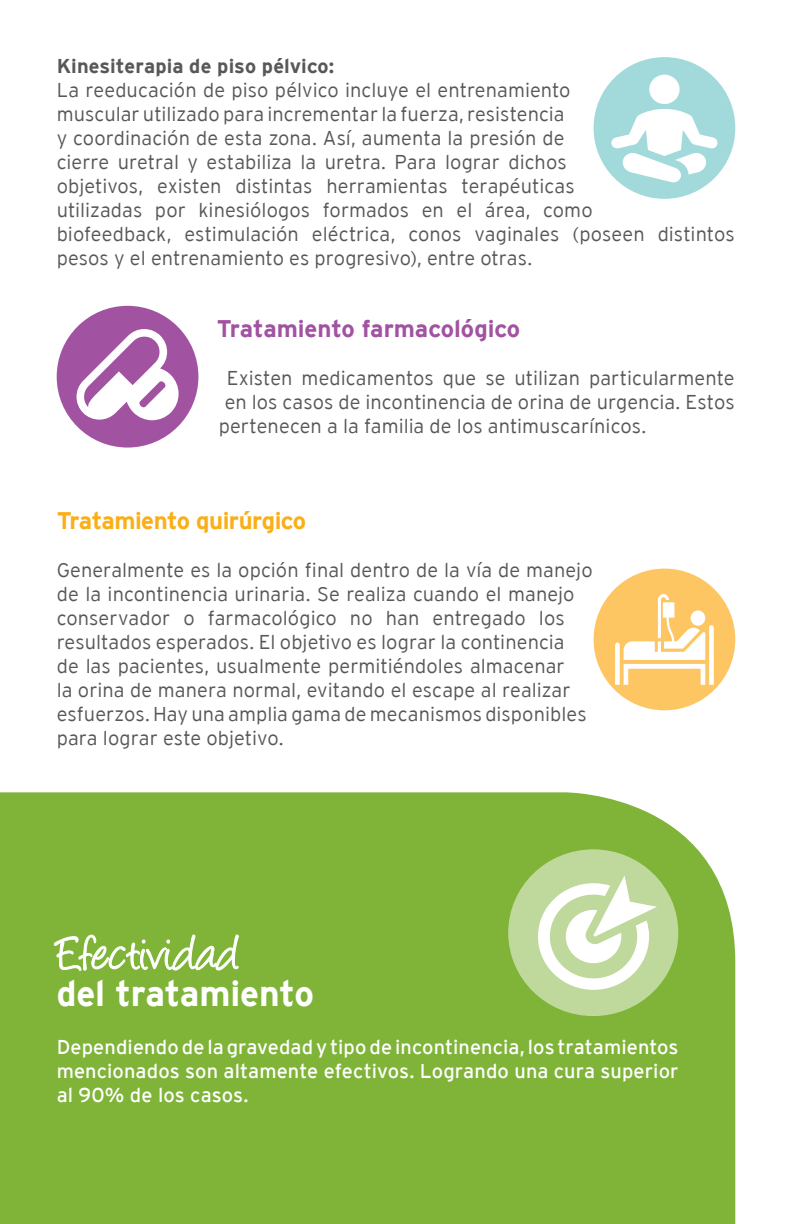
<style>
.page{position:relative;width:792px;height:1224px;background:#fff}
.page>*{position:absolute;margin:0;border:0;box-sizing:border-box;transform-origin:0 0}
.t1{font:56px "Angelina";color:#fff}
.t2{font:700 36px "Interstate";letter-spacing:-.005em;color:#fff}
.t3{font:700 24px "Interstate";letter-spacing:-.005em;color:#a153a1}
.t4{font:700 24px "Interstate";letter-spacing:-.025em;color:#faaf18}
.t5{font:300 20px/24px "Interstate";color:#57585a}
.t6{font:20px/24px "Interstate Bold Compressed";letter-spacing:.005em;color:#fff;text-align:justify}
.t7{font:700 20px "Interstate";color:#57585a}
</style>
<div class="page">
<hr style="left:791px;top:889px;width:1px;height:335px;background:#009590">
<div style="left:57px;top:306px;width:141px;height:142px;background:#a153a1;border-radius:50%"></div>
<svg style="left:77px;top:329px;width:102px;height:91px"></svg>
<div style="left:594px;top:57px;width:141px;height:142px;background:#a2dadb;border-radius:50%"></div>
<div style="left:594px;top:569px;width:141px;height:141px;background:#fec563;border-radius:50%"></div>
<div style="left:0;top:792px;width:735px;height:432px;background:#7fb438"></div>
<svg style="left:53px;top:934px;width:186px;height:38px;background:#95c15b"></svg>
<div style="left:508px;top:849px;width:170px;height:167px;background:#bed99b;border-radius:50%"></div>
<svg style="left:611px;top:75px;width:107px;height:108px"></svg>
<svg style="left:615px;top:594px;width:99px;height:91px"></svg>
<svg style="left:538px;top:876px;width:119px;height:114px"></svg>
<p class="t7" style="left:57px;top:54px;width:279px">Kinesiterapia de piso pélvico:</p>
<p class="t5" style="left:57px;top:77px;width:680px">La reeducación de piso pélvico incluye el entrenamiento<br>muscular utilizado para incrementar la fuerza, resistencia<br>y coordinación de esta zona. Así, aumenta la presión de<br>cierre uretral y estabiliza la uretra. Para lograr dichos<br>objetivos, existen distintas herramientas terapéuticas<br>utilizadas por kinesiólogos formados en el área, como<br>biofeedback, estimulación eléctrica, conos vaginales (poseen distintos pesos y el entrenamiento es progresivo), entre otras.</p>
<p class="t3" style="left:217px;top:315px;width:305px">Tratamiento farmacológico</p>
<p class="t5" style="left:227px;top:365px;width:510px">Existen medicamentos que se utilizan particularmente</p>
<p class="t5" style="left:225px;top:389px;width:512px">en los casos de incontinencia de orina de urgencia. Estos</p>
<p class="t5" style="left:219px;top:413px;width:429px">pertenecen a la familia de los antimuscarínicos.</p>
<p class="t4" style="left:57px;top:507px;width:251px">Tratamiento quirúrgico</p>
<p class="t5" style="left:57px;top:557px;width:537px">Generalmente es la opción final dentro de la vía de manejo de la incontinencia urinaria. Se realiza cuando el manejo conservador o farmacológico no han entregado los resultados esperados. El objetivo es lograr la continencia<br>de las pacientes, usualmente permitiéndoles almacenar<br>la orina de manera normal, evitando el escape al realizar esfuerzos. Hay una amplia gama de mecanismos disponibles para lograr este objetivo.</p>
<h1 class="t1" style="left:57px;top:930px;width:184px">Efectividad</h1>
<h2 class="t2" style="left:57px;top:974px;width:259px">del tratamiento</h2>
<p class="t6" style="left:57px;top:1035px;width:623px">Dependiendo de la gravedad y tipo de incontinencia, los tratamientos mencionados son altamente efectivos. Logrando una cura superior al 90% de los casos.</p>
</div>
